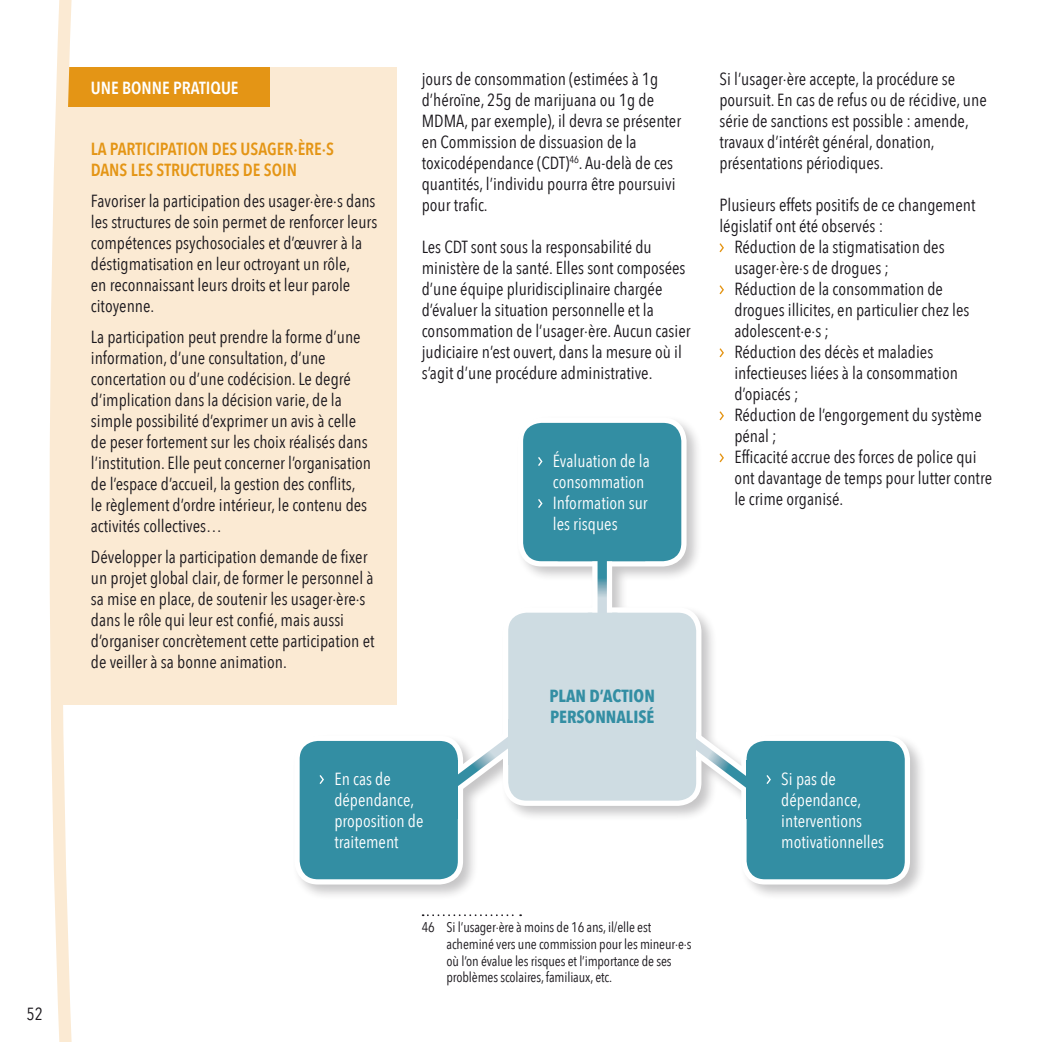
<style>
.page{position:relative;width:1042px;height:1042px;background:#fff}
.page>*{position:absolute;margin:0;border:0;box-sizing:border-box;transform-origin:0 0}
.t1{font:17.5px/21px "Avenir Next Condensed";color:#1a171c}
.t2{font:17.5px/21px "Avenir Next Condensed";color:#fff}
.t3{font:600 17.5px/21px "Avenir Next Condensed";color:#e49515}
.t4{font:700 17.5px/21px "Avenir Next Condensed";color:#338ea3}
.t5{font:600 17.5px "Avenir Next Condensed";color:#fff}
.t6{font:14px/16.8px "Avenir Next Condensed";letter-spacing:-.01em;color:#1a171c}
</style>
<div class="page">
<div style="left:61px;top:67px;width:209px;height:40px;background:#e49515"></div>
<div style="left:270px;top:67px;width:127px;height:40px;background:#fbead3"></div>
<div style="left:61px;top:107px;width:336px;height:597px;background:#fbead3"></div>
<svg style="left:719px;top:243px;width:5px;height:9px"></svg>
<svg style="left:719px;top:285px;width:5px;height:9px"></svg>
<svg style="left:719px;top:348px;width:5px;height:9px"></svg>
<svg style="left:49px;top:0;width:30px;height:1042px"></svg>
<div style="left:292px;top:415px;width:634px;height:486px;background:#1a171c;opacity:.25"></div>
<div style="left:520px;top:420px;width:164px;height:144px;background:#338ea3;border-radius:21px"></div>
<svg style="left:538px;top:457px;width:4px;height:9px"></svg>
<svg style="left:538px;top:499px;width:4px;height:9px"></svg>
<div style="left:518px;top:418px;width:168px;height:148px;border:5px solid #fff;border-radius:21px"></div>
<div style="left:297px;top:738px;width:163px;height:144px;background:#338ea3;border-radius:21px"></div>
<svg style="left:319px;top:775px;width:5px;height:9px"></svg>
<div style="left:294px;top:735px;width:169px;height:149px;border:5px solid #fff;border-radius:21px"></div>
<div style="left:505px;top:610px;width:194px;height:193px;background:#cedce2;border-radius:21px"></div>
<div style="left:503px;top:607px;width:198px;height:199px;border:5px solid #fff;border-radius:21px"></div>
<div style="left:744px;top:738px;width:163px;height:144px;background:#338ea3;border-radius:21px"></div>
<div style="left:741px;top:735px;width:169px;height:149px;border:5px solid #fff;border-radius:21px"></div>
<svg style="left:598px;top:561px;width:8px;height:52px"></svg>
<div style="left:592px;top:549px;width:20px;height:77px;border:5px solid #fff"></div>
<div style="left:552px;top:542px;width:99px;height:19px;background:#338ea3;border-radius:7px"></div>
<svg style="left:669px;top:719px;width:102px;height:99px"></svg>
<div style="left:582px;top:613px;width:41px;height:19px;background:#cedce2;border-radius:7px"></div>
<svg style="left:430px;top:719px;width:105px;height:99px"></svg>
<svg style="left:423px;top:914px;width:98px;height:2px"></svg>
<p class="t1" style="left:26px;top:1002px;width:18px">52</p>
<p class="t5" style="left:91px;top:72px;width:149px">UNE BONNE PRATIQUE</p>
<p class="t3" style="left:91px;top:138px;width:245px">LA PARTICIPATION DES USAGER·ÈRE·S<br>DANS LES STRUCTURES DE SOIN</p>
<p class="t1" style="left:91px;top:190px;width:288px">Favoriser la participation des usager·ère·s dans les structures de soin permet de renforcer leurs compétences psychosociales et d’œuvrer à la déstigmatisation en leur octroyant un rôle,<br>en reconnaissant leurs droits et leur parole citoyenne.</p>
<p class="t1" style="left:91px;top:326px;width:282px">La participation peut prendre la forme d’une information, d’une consultation, d’une concertation ou d’une codécision. Le degré d’implication dans la décision varie, de la simple possibilité d’exprimer un avis à celle de peser fortement sur les choix réalisés dans l’institution. Elle peut concerner l’organisation de l’espace d’accueil, la gestion des conflits, le règlement d’ordre intérieur, le contenu des activités collectives…</p>
<p class="t1" style="left:91px;top:546px;width:285px">Développer la participation demande de fixer un projet global clair, de former le personnel à sa mise en place, de soutenir les usager·ère·s dans le rôle qui leur est confié, mais aussi d’organiser concrètement cette participation et de veiller à sa bonne animation.</p>
<p class="t1" style="left:422px;top:68px;width:238px">jours de consommation (estimées à 1g d’héroïne, 25g de marijuana ou 1g de<br>MDMA</p>
<p class="t1" style="left:422px;top:110px;width:261px;text-indent:43px">, par exemple), il devra se présenter en Commission de dissuasion de la toxicodépendance (CDT)<sup>46</sup>. Au-delà de ces quantités, l’individu pourra être poursuivi pour trafic.</p>
<p class="t1" style="left:422px;top:236px;width:270px">Les CDT sont sous la responsabilité du ministère de la santé. Elles sont composées d’une équipe pluridisciplinaire chargée d’évaluer la situation personnelle et la consommation de l’usager·ère. Aucun casier judiciaire n’est ouvert, dans la mesure où il s’agit d’une procédure administrative.</p>
<p class="t2" style="left:553px;top:449px;width:98px">Évaluation de la</p>
<p class="t2" style="left:553px;top:470px;width:93px">consommation</p>
<p class="t2" style="left:542px;top:491px;width:107px">I nformation sur</p>
<p class="t2" style="left:553px;top:512px;width:66px">les risques</p>
<p class="t4" style="left:549px;top:685px;width:107px">PLAN D’ACTION<br>PERSONNALISé</p>
<p class="t2" style="left:334px;top:767px;width:91px;text-indent:-10px">En cas de dépendance, proposition de traitement</p>
<p class="t1" style="left:719px;top:68px;width:269px">Si l’usager·ère accepte, la procédure se poursuit. En cas de refus ou de récidive, une série de sanctions est possible : amende, travaux d’intérêt général, donation, présentations périodiques.</p>
<p class="t1" style="left:719px;top:194px;width:257px">Plusieurs effets positifs de ce changement</p>
<p class="t1" style="left:719px;top:215px;width:165px">législatif ont été observés :</p>
<p class="t1" style="left:724px;top:236px;width:222px">Réduction de la stigmatisation des</p>
<p class="t1" style="left:734px;top:257px;width:156px">usager·ère·s de drogues ;</p>
<p class="t1" style="left:724px;top:278px;width:221px">Réduction de la consommation de</p>
<p class="t1" style="left:734px;top:299px;width:236px">drogues illicites, en particulier chez les</p>
<p class="t1" style="left:734px;top:320px;width:96px">adolescent·e·s ;</p>
<p class="t1" style="left:724px;top:341px;width:211px">Réduction des décès et maladies</p>
<p class="t1" style="left:734px;top:362px;width:225px">infectieuses liées à la consommation</p>
<p class="t1" style="left:734px;top:383px;width:66px">d’opiacés ;</p>
<p class="t1" style="left:724px;top:404px;width:259px">Réduction de l’engorgement du système</p>
<p class="t1" style="left:734px;top:425px;width:44px">pénal ;</p>
<p class="t1" style="left:734px;top:446px;width:244px">Efficacité accrue des forces de police qui</p>
<p class="t1" style="left:734px;top:467px;width:259px">ont davantage de temps pour lutter contre</p>
<p class="t1" style="left:734px;top:488px;width:110px">le crime organisé.</p>
<p class="t2" style="left:781px;top:767px;width:104px;text-indent:-10px">Si pas de dépendance, interventions motivationnelles</p>
<p class="t6" style="left:446px;top:918px;width:246px;text-indent:-25px">46 Si l’usager·ère à moins de 16 ans, il/elle est acheminé vers une commission pour les mineur·e·s où l’on évalue les risques et l’importance de ses problèmes scolaires, familiaux, etc.</p>
</div>
